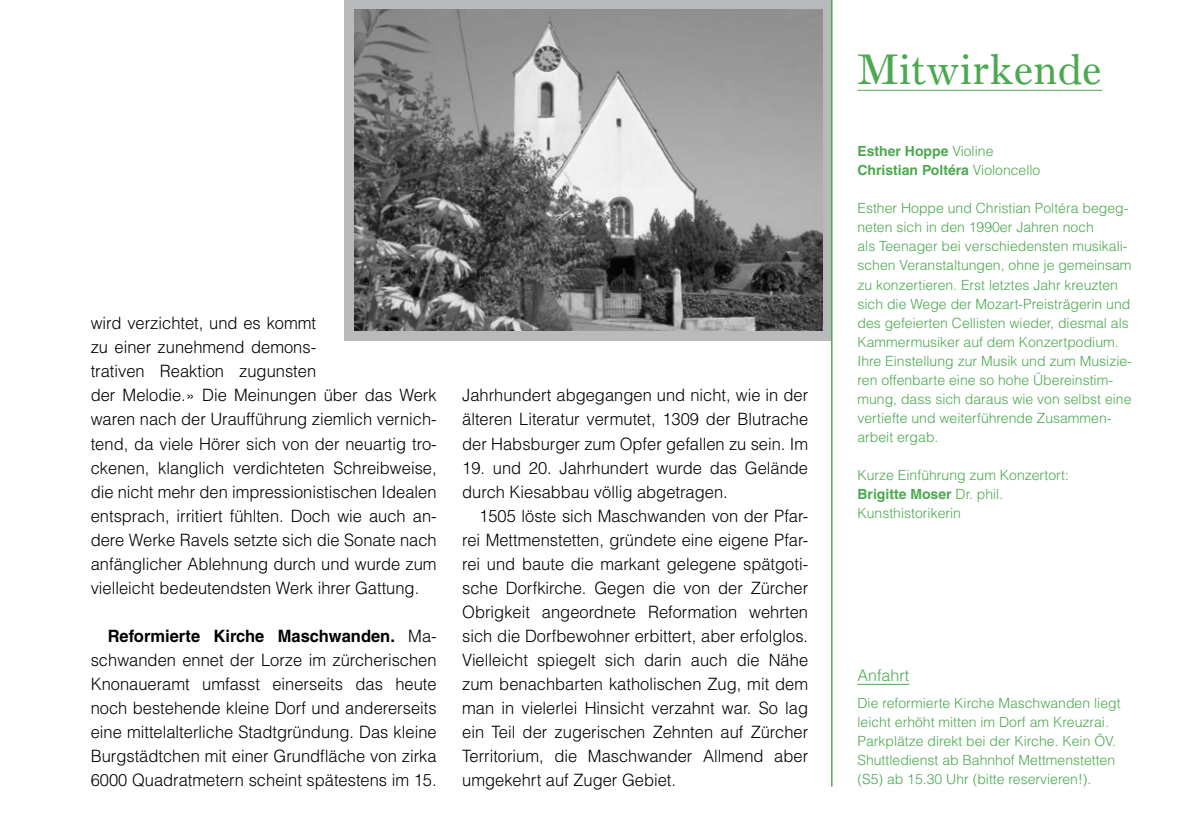
<style>
.page{position:relative;width:1191px;height:840px;background:#fff}
.page>*{position:absolute;margin:0;border:0;box-sizing:border-box;transform-origin:0 0}
.t1{font:44px "Old Style Seven";color:#4ca950}
.t2{font:300 17px/24px "Helvetica";color:#000;text-align:justify}
.t3{font:300 16px "Helvetica";color:#4ca950}
.t4{font:300 14px/19px "Helvetica";color:#4ca950}
.t5{font:700 14px/19px "Helvetica";color:#4ca950}
.s1{font-weight:700}
.s2{font-weight:300}
</style>
<div class="page">
<div style="left:344px;top:0;width:488px;height:340px;background:#b8babc"></div>
<img style="left:354px;top:10px;width:469px;height:321px">
<hr style="left:857px;top:90px;width:245px;height:1px;background:#4ca950">
<hr style="left:857px;top:683px;width:52px;height:1px;background:#4ca950">
<hr style="left:831px;top:0;width:1px;height:786px;background:#4ca950">
<p class="t2" style="left:91px;top:310px;width:347px;text-align:left">wird verzichtet, und es kommt<br>zu einer zunehmend demons-<br>trativen Reaktion zugunsten<br>der Melodie.» Die Meinungen über das Werk waren nach der Uraufführung ziemlich vernich&shy;tend, da viele Hörer sich von der neuartig tro&shy;ckenen, klanglich verdichteten Schreibweise, die nicht mehr den impressionistischen Idealen entsprach, irritiert fühlten. Doch wie auch an&shy;dere Werke Ravels setzte sich die Sonate nach anfänglicher Ablehnung durch und wurde zum vielleicht bedeutendsten Werk ihrer Gattung.</p>
<p class="t2" style="left:91px;top:622px;width:347px;text-indent:17px"><span class="s1">Reformierte Kirche Maschwanden.</span> Ma&shy;schwanden ennet der Lorze im zürcherischen Knonaueramt umfasst einerseits das heute noch bestehende kleine Dorf und andererseits eine mittelalterliche Stadtgründung. Das kleine Burgstädtchen mit einer Grundfläche von zirka 6000 Quadratmetern scheint spätestens im 15.</p>
<p class="t2" style="left:462px;top:382px;width:347px">Jahrhundert abgegangen und nicht, wie in der älteren Literatur vermutet, 1309 der Blutrache der Habsburger zum Opfer gefallen zu sein. Im</p>
<p class="t2" style="left:462px;top:454px;width:347px">19. und 20. Jahrhundert wurde das Gelände durch Kiesabbau völlig abgetragen.</p>
<p class="t2" style="left:462px;top:503px;width:347px;text-indent:17px">1505 löste sich Maschwanden von der Pfar&shy;rei Mettmenstetten, gründete eine eigene Pfar&shy;rei und baute die markant gelegene spätgoti&shy;sche Dorfkirche. Gegen die von der Zürcher Obrigkeit angeordnete Reformation wehrten sich die Dorfbewohner erbittert, aber erfolglos.<br>Vielleicht spiegelt sich darin auch die Nähe zum benachbarten katholischen Zug, mit dem man in vielerlei Hinsicht verzahnt war. So lag ein Teil der zugerischen Zehnten auf Zürcher Territorium, die Maschwander Allmend aber umgekehrt auf Zuger Gebiet.</p>
<h1 class="t1" style="left:857px;top:45px;width:246px">Mitwirkende</h1>
<p class="t5" style="left:857px;top:142px;width:184px">Esther Hoppe <span class="s2">Violine<br></span>Christian Poltéra <span class="s2">Violoncello</span></p>
<p class="t4" style="left:857px;top:198px;width:276px">Esther Hoppe und Christian Poltéra begeg&shy;neten sich in den 1990er Jahren noch<br>als Teenager bei verschiedensten musikali&shy;schen Veranstaltungen, ohne je gemeinsam zu konzertieren. Erst letztes Jahr kreuzten sich die Wege der Mozart-Preisträgerin und des gefeierten Cellisten wieder, diesmal als Kammermusiker auf dem Konzertpodium.<br>Ihre Einstellung zur Musik und zum Musizie&shy;ren offenbarte eine so hohe Übereinstim&shy;mung, dass sich daraus wie von selbst eine vertiefte und weiterführende Zusammen&shy;arbeit ergab.</p>
<p class="t4" style="left:857px;top:464px;width:213px">Kurze Einführung zum Konzertort:<br><span class="s1">Brigitte Moser</span> Dr. phil.<br>Kunsthistorikerin</p>
<p class="t3" style="left:857px;top:665px;width:53px">Anfahrt</p>
<p class="t4" style="left:857px;top:693px;width:264px">Die reformierte Kirche Maschwanden liegt leicht erhöht mitten im Dorf am Kreuzrai.<br>Parkplätze direkt bei der Kirche. Kein ÖV.<br>Shuttledienst ab Bahnhof Mettmenstetten (S5) ab 15.30 Uhr (bitte reservieren!).</p>
</div>
